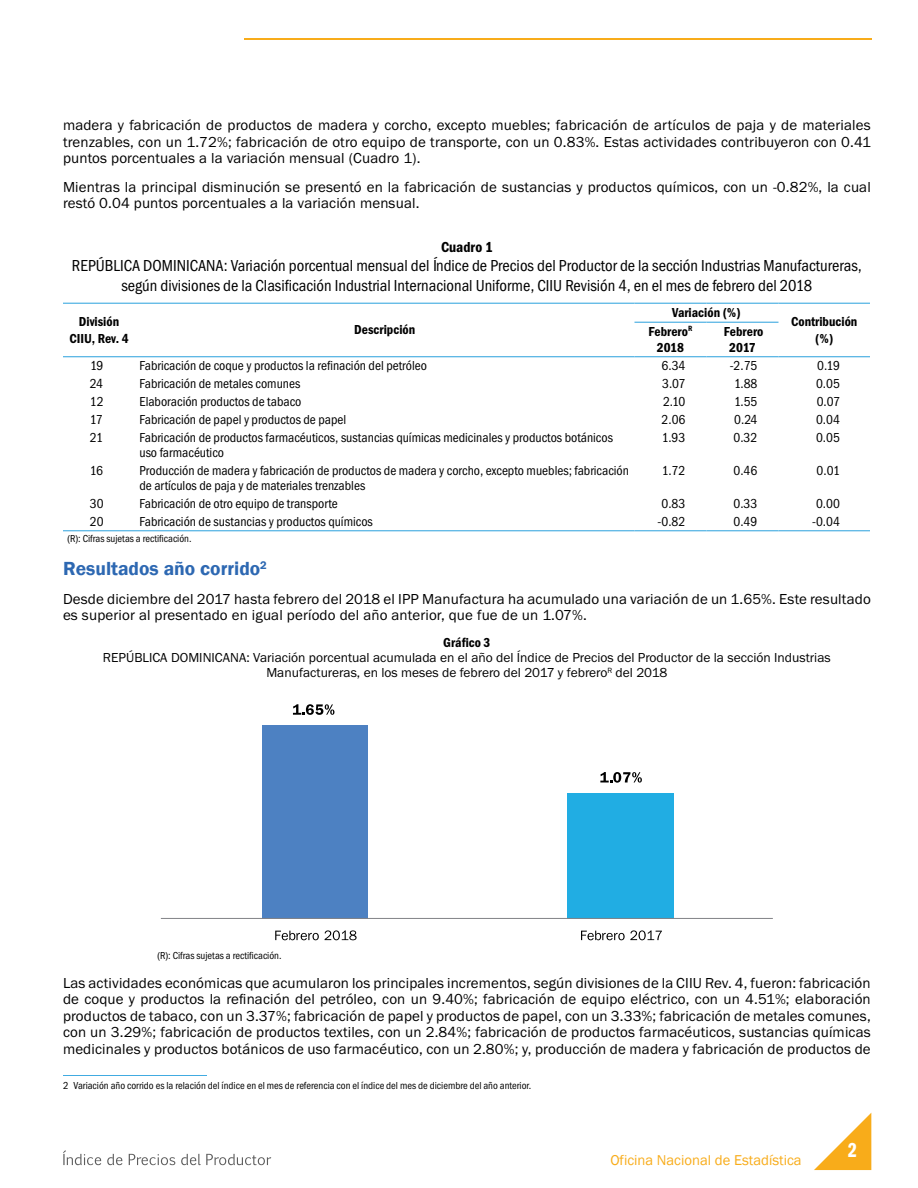
<style>
.page{position:relative;width:918px;height:1188px;background:#fff}
.page>*{position:absolute;margin:0;border:0;box-sizing:border-box;transform-origin:0 0}
.t1{font:21px "ITC Franklin Gothic Std Dm Cp";color:#fff}
.t2{font:600 19.5px "Franklin Gothic";color:#2d68b2}
.t3{font:16.5px/19.5px "Franklin Got Itc TOT Boo Con";color:#000;text-align:center}
.t4{font:15px/16.5px "Franklin Got Itc TOT Boo";letter-spacing:.01em;color:#000;text-align:justify}
.t5{font:15px "Franklin Got Itc TOT Dem Con";color:#000}
.t6{font:14.7px "Franklin Gothic";color:#f8ac1a}
.t7{font:13.5px/15px "Franklin Got Itc TOT Boo Con";color:#000}
.t8{font:13.5px/15px "Franklin Got Itc TOT Boo";color:#000;text-align:center}
.t9{font:13.5px/16.5px "Franklin Got Itc TOT Dem Con";color:#000;text-align:center}
.t10{font:10.5px "Franklin Got Itc TOT Boo Con";color:#000}
</style>
<div class="page">
<hr style="left:245px;top:38px;width:627px;height:1px;background:#f8ac1a">
<svg style="left:814px;top:1113px;width:57px;height:57px"></svg>
<svg style="left:63px;top:1150px;width:38px;height:15px"></svg>
<svg style="left:107px;top:1154px;width:15px;height:11px"></svg>
<svg style="left:129px;top:1154px;width:46px;height:11px"></svg>
<svg style="left:181px;top:1154px;width:90px;height:11px"></svg>
<hr style="left:634px;top:322px;width:72px;height:1px;background:#41abe1">
<hr style="left:706px;top:322px;width:72px;height:1px;background:#41abe1">
<hr style="left:63px;top:303px;width:72px;height:1px;background:#41abe1">
<hr style="left:135px;top:303px;width:499px;height:1px;background:#41abe1">
<hr style="left:634px;top:303px;width:72px;height:1px;background:#41abe1">
<hr style="left:706px;top:303px;width:72px;height:1px;background:#41abe1">
<hr style="left:778px;top:303px;width:92px;height:1px;background:#41abe1">
<hr style="left:63px;top:356px;width:72px;height:1px;background:#41abe1">
<hr style="left:135px;top:356px;width:499px;height:1px;background:#41abe1">
<hr style="left:634px;top:356px;width:72px;height:1px;background:#41abe1">
<hr style="left:706px;top:356px;width:72px;height:1px;background:#41abe1">
<hr style="left:778px;top:356px;width:92px;height:1px;background:#41abe1">
<hr style="left:63px;top:530px;width:72px;height:1px;background:#41abe1">
<hr style="left:135px;top:530px;width:499px;height:1px;background:#41abe1">
<hr style="left:634px;top:530px;width:72px;height:1px;background:#41abe1">
<hr style="left:706px;top:530px;width:72px;height:1px;background:#41abe1">
<hr style="left:778px;top:530px;width:92px;height:1px;background:#41abe1">
<div style="left:262px;top:725px;width:106px;height:194px;background:#4d81c2"></div>
<div style="left:567px;top:793px;width:107px;height:126px;background:#21ade3"></div>
<hr style="left:161px;top:918px;width:612px;height:1px;background:#828387">
<svg style="left:293px;top:704px;width:41px;height:11px"></svg>
<svg style="left:600px;top:772px;width:42px;height:11px"></svg>
<svg style="left:275px;top:931px;width:44px;height:9px"></svg>
<svg style="left:325px;top:930px;width:32px;height:10px"></svg>
<svg style="left:581px;top:930px;width:81px;height:10px"></svg>
<hr style="left:63px;top:1075px;width:144px;height:1px;background:#41abe1">
<p class="t4" style="left:63px;top:117px;width:809px">madera y fabricación de productos de madera y corcho, excepto muebles; fabricación de artículos de paja y de materiales trenzables, con un 1.72%; fabricación de otro equipo de transporte, con un 0.83%. Estas actividades contribuyeron con 0.41 puntos porcentuales a la variación mensual (Cuadro 1).</p>
<p class="t4" style="left:63px;top:179px;width:809px">Mientras la principal disminución se presentó en la fabricación de sustancias y productos químicos, con un -0.82%, la cual restó 0.04 puntos porcentuales a la variación mensual.</p>
<p class="t5" style="left:441px;top:238px;width:53px">Cuadro 1</p>
<p class="t3" style="left:72px;top:256px;width:791px">REPÚBLICA DOMINICANA: Variación porcentual mensual del Índice de Precios del Productor de la sección Industrias Manufactureras, según divisiones de la Clasificación Industrial Internacional Uniforme, CIIU Revisión 4, en el mes de febrero del 2018</p>
<p class="t9" style="left:69px;top:314px;width:61px">División<br>CIIU, Rev. 4</p>
<p class="t9" style="left:354px;top:322px;width:62px">Descripción</p>
<p class="t9" style="left:672px;top:305px;width:70px">Variación (%)</p>
<p class="t9" style="left:791px;top:314px;width:68px">Contribución (%)</p>
<p class="t9" style="left:649px;top:323px;width:45px">Febrero<sup>R<br></sup>2018</p>
<p class="t9" style="left:724px;top:323px;width:41px">Febrero<br>2017</p>
<p class="t7" style="left:90px;top:358px;width:15px">19</p>
<p class="t7" style="left:140px;top:358px;width:289px">Fabricación de coque y productos la refinación del petróleo</p>
<p class="t7" style="left:662px;top:358px;width:25px">6.34</p>
<p class="t7" style="left:730px;top:358px;width:29px">-2.75</p>
<p class="t7" style="left:817px;top:358px;width:24px">0.19</p>
<p class="t7" style="left:90px;top:376px;width:15px">24</p>
<p class="t7" style="left:139px;top:376px;width:162px">Fabricación de metales comunes</p>
<p class="t7" style="left:662px;top:376px;width:25px">3.07</p>
<p class="t7" style="left:734px;top:376px;width:25px">1.88</p>
<p class="t7" style="left:816px;top:376px;width:25px">0.05</p>
<p class="t7" style="left:90px;top:394px;width:15px">12</p>
<p class="t7" style="left:139px;top:394px;width:163px">Elaboración productos de tabaco</p>
<p class="t7" style="left:663px;top:394px;width:24px">2.10</p>
<p class="t7" style="left:734px;top:394px;width:25px">1.55</p>
<p class="t7" style="left:817px;top:394px;width:25px">0.07</p>
<p class="t7" style="left:90px;top:412px;width:14px">17</p>
<p class="t7" style="left:139px;top:412px;width:208px">Fabricación de papel y productos de papel</p>
<p class="t7" style="left:662px;top:412px;width:25px">2.06</p>
<p class="t7" style="left:734px;top:412px;width:25px">0.24</p>
<p class="t7" style="left:816px;top:412px;width:25px">0.04</p>
<p class="t7" style="left:90px;top:430px;width:15px">21</p>
<p class="t7" style="left:139px;top:430px;width:475px">Fabricación de productos farmacéuticos, sustancias químicas medicinales y productos botánicos uso farmacéutico</p>
<p class="t7" style="left:662px;top:430px;width:25px">1.93</p>
<p class="t7" style="left:734px;top:430px;width:25px">0.32</p>
<p class="t7" style="left:816px;top:430px;width:25px">0.05</p>
<p class="t7" style="left:90px;top:463px;width:15px">16</p>
<p class="t7" style="left:139px;top:463px;width:491px">Producción de madera y fabricación de productos de madera y corcho, excepto muebles; fabricación de artículos de paja y de materiales trenzables</p>
<p class="t7" style="left:662px;top:463px;width:25px">1.72</p>
<p class="t7" style="left:734px;top:463px;width:25px">0.46</p>
<p class="t7" style="left:817px;top:463px;width:25px">0.01</p>
<p class="t7" style="left:90px;top:496px;width:15px">30</p>
<p class="t7" style="left:139px;top:496px;width:200px">Fabricación de otro equipo de transporte</p>
<p class="t7" style="left:662px;top:496px;width:25px">0.83</p>
<p class="t7" style="left:734px;top:496px;width:25px">0.33</p>
<p class="t7" style="left:816px;top:496px;width:25px">0.00</p>
<p class="t7" style="left:90px;top:514px;width:15px">20</p>
<p class="t7" style="left:139px;top:514px;width:235px">Fabricación de sustancias y productos químicos</p>
<p class="t7" style="left:658px;top:514px;width:29px">-0.82</p>
<p class="t7" style="left:734px;top:514px;width:25px">0.49</p>
<p class="t7" style="left:812px;top:514px;width:29px">-0.04</p>
<p class="t10" style="left:68px;top:533px;width:126px">(R): Cifras sujetas a rectificación.</p>
<h2 class="t2" style="left:63px;top:557px;width:205px">Resultados año corrido<sup>2</sup></h2>
<p class="t4" style="left:63px;top:591px;width:809px">Desde diciembre del 2017 hasta febrero del 2018 el IPP Manufactura ha acumulado una variación de un 1.65%. Este resultado es superior al presentado en igual período del año anterior, que fue de un 1.07%.</p>
<p class="t9" style="left:443px;top:635px;width:49px">Gráfico 3</p>
<p class="t8" style="left:103px;top:650px;width:729px">REPÚBLICA DOMINICANA: Variación porcentual acumulada en el año del Índice de Precios del Productor de la sección Industrias<br>Manufactureras, en los meses de febrero del 2017 y febrero<sup>R</sup> del 2018</p>
<p class="t10" style="left:158px;top:950px;width:126px">(R): Cifras sujetas a rectificación.</p>
<p class="t4" style="left:63px;top:975px;width:809px">Las actividades económicas que acumularon los principales incrementos, según divisiones de la CIIU Rev. 4, fueron: fabricación de coque y productos la refinación del petróleo, con un 9.40%; fabricación de equipo eléctrico, con un 4.51%; elaboración productos de tabaco, con un 3.37%; fabricación de papel y productos de papel, con un 3.33%; fabricación de metales comunes, con un 3.29%; fabricación de productos textiles, con un 2.84%; fabricación de productos farmacéuticos, sustancias químicas medicinales y productos botánicos de uso farmacéutico, con un 2.80%; y, producción de madera y fabricación de productos de</p>
<p class="t10" style="left:63px;top:1080px;width:470px">2 Variación año corrido es la relación del índice en el mes de referencia con el índice del mes de diciembre del año anterior.</p>
<p class="t6" style="left:610px;top:1151px;width:193px">Oficina Nacional de Estadística</p>
<h1 class="t1" style="left:848px;top:1139px;width:10px">2</h1>
</div>
